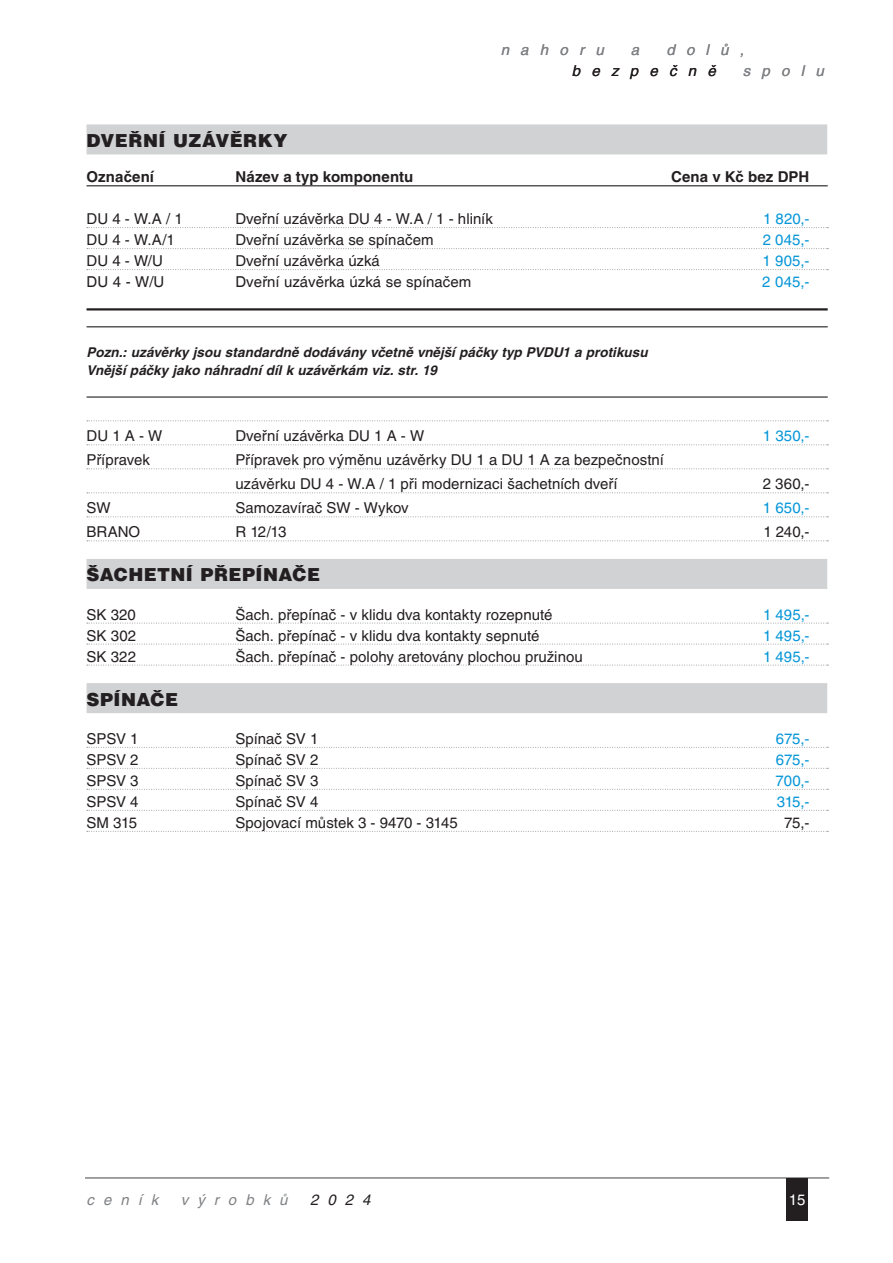
<style>
.page{position:relative;width:893px;height:1263px;background:#fff}
.page>*{position:absolute;margin:0;border:0;box-sizing:border-box;transform-origin:0 0}
.t1{font:900 18px "Helvetica CE";letter-spacing:.025em;color:#231f20}
.t2{font:15px/24px "Helvetica CE";color:#231f20}
.t3{font:15px "Helvetica CE";letter-spacing:.005em;color:#0696d7}
.t4{font:700 15px "Helvetica CE";letter-spacing:.01em;color:#231f20}
.t5{font:15px "Helvetica";color:#231f20}
.t6{font:italic 15px "Helvetica CE";letter-spacing:.75em;color:#808285}
.t7{font:italic 15px "Helvetica CE";letter-spacing:.75em;color:#231f20}
.t8{font:italic 15px "Helvetica CE";letter-spacing:.6em;color:#808285}
.t9{font:15px "Helvetica CE";color:#fff}
.t10{font:italic 700 13.5px/18px "Helvetica CE";letter-spacing:.005em;color:#231f20}
</style>
<div class="page">
<hr style="left:85px;top:1177px;width:744px;height:2px;background:#808285">
<div style="left:787px;top:1178px;width:21px;height:42px;background:#231f20"></div>
<div style="left:87px;top:124px;width:740px;height:30px;background:#d1d2d4"></div>
<hr style="left:87px;top:185px;width:741px;height:1px;background:#231f20">
<svg style="left:87px;top:227px;width:741px;height:1px"></svg>
<svg style="left:87px;top:248px;width:741px;height:1px"></svg>
<svg style="left:87px;top:269px;width:741px;height:1px"></svg>
<hr style="left:87px;top:308px;width:741px;height:2px;background:#231f20">
<hr style="left:87px;top:326px;width:741px;height:1px;background:#231f20">
<hr style="left:87px;top:396px;width:741px;height:2px;background:#231f20">
<svg style="left:87px;top:420px;width:741px;height:1px"></svg>
<svg style="left:87px;top:444px;width:741px;height:1px"></svg>
<svg style="left:87px;top:468px;width:741px;height:1px"></svg>
<svg style="left:87px;top:492px;width:741px;height:1px"></svg>
<svg style="left:87px;top:516px;width:741px;height:1px"></svg>
<svg style="left:87px;top:540px;width:741px;height:1px"></svg>
<div style="left:87px;top:559px;width:740px;height:30px;background:#d1d2d4"></div>
<svg style="left:87px;top:623px;width:741px;height:1px"></svg>
<svg style="left:87px;top:644px;width:741px;height:1px"></svg>
<svg style="left:87px;top:665px;width:741px;height:1px"></svg>
<div style="left:87px;top:683px;width:740px;height:30px;background:#d1d2d4"></div>
<svg style="left:87px;top:747px;width:741px;height:1px"></svg>
<svg style="left:87px;top:768px;width:741px;height:1px"></svg>
<svg style="left:87px;top:789px;width:741px;height:1px"></svg>
<svg style="left:87px;top:810px;width:741px;height:1px"></svg>
<svg style="left:87px;top:831px;width:741px;height:1px"></svg>
<p class="t6" style="left:501px;top:41px;width:105px">nahoru</p>
<p class="t6" style="left:631px;top:41px;width:10px">a</p>
<p class="t6" style="left:666px;top:41px;width:79px">dolů,</p>
<p class="t7" style="left:572px;top:62px;width:145px">bezpečně</p>
<p class="t6" style="left:743px;top:62px;width:82px">spolu</p>
<p class="t1" style="left:87px;top:130px;width:203px">DVEŘNÍ UZÁVĚRKY</p>
<p class="t4" style="left:87px;top:168px;width:69px">Označení</p>
<p class="t4" style="left:235px;top:168px;width:180px">Název a typ komponentu</p>
<p class="t4" style="left:671px;top:168px;width:140px">Cena v Kč bez DPH</p>
<p class="t2" style="left:87px;top:207px;width:98px">DU 4 - W.A / 1</p>
<p class="t2" style="left:235px;top:207px;width:259px">Dveřní uzávěrka DU 4 - W.A / 1 - hliník</p>
<p class="t3" style="left:763px;top:210px;width:48px">1 820,-</p>
<p class="t2" style="left:87px;top:228px;width:90px">DU 4 - W.A/1</p>
<p class="t2" style="left:235px;top:228px;width:200px">Dveřní uzávěrka se spínačem</p>
<p class="t3" style="left:763px;top:231px;width:48px">2 045,-</p>
<p class="t2" style="left:87px;top:249px;width:78px">DU 4 - W/U</p>
<p class="t2" style="left:235px;top:249px;width:146px">Dveřní uzávěrka úzká</p>
<p class="t3" style="left:763px;top:252px;width:48px">1 905,-</p>
<p class="t5" style="left:87px;top:273px;width:79px">DU 4 - W/U</p>
<p class="t5" style="left:235px;top:273px;width:237px">Dveřní uzávěrka úzká se spínačem</p>
<p class="t3" style="left:762px;top:273px;width:49px">2 045,-</p>
<p class="t10" style="left:87px;top:344px;width:563px">Pozn.: uzávěrky jsou standardně dodávány včetně vnější páčky typ PVDU1 a protikusu<br>Vnější páčky jako náhradní díl k uzávěrkám viz. str. 19</p>
<p class="t2" style="left:87px;top:424px;width:77px">DU 1 A - W</p>
<p class="t2" style="left:235px;top:424px;width:190px">Dveřní uzávěrka DU 1 A - W</p>
<p class="t3" style="left:763px;top:427px;width:48px">1 350,-</p>
<p class="t2" style="left:87px;top:448px;width:65px">Přípravek</p>
<p class="t2" style="left:235px;top:448px;width:430px">Přípravek pro výměnu uzávěrky DU 1 a DU 1 A za bezpečnostní uzávěrku DU 4 - W.A / 1 při modernizaci šachetních dveří</p>
<p class="t2" style="left:763px;top:472px;width:48px">2 360,-</p>
<p class="t2" style="left:87px;top:496px;width:25px">SW</p>
<p class="t2" style="left:235px;top:496px;width:175px">Samozavírač SW - Wykov</p>
<p class="t3" style="left:763px;top:499px;width:48px">1 650,-</p>
<p class="t2" style="left:86px;top:520px;width:55px">BRANO</p>
<p class="t2" style="left:235px;top:520px;width:53px">R 12/13</p>
<p class="t2" style="left:763px;top:520px;width:48px">1 240,-</p>
<p class="t1" style="left:87px;top:565px;width:235px">ŠACHETNÍ PŘEPÍNAČE</p>
<p class="t2" style="left:87px;top:602px;width:51px">SK 320</p>
<p class="t2" style="left:235px;top:602px;width:319px">Šach. přepínač - v klidu dva kontakty rozepnuté</p>
<p class="t3" style="left:763px;top:606px;width:48px">1 495,-</p>
<p class="t2" style="left:87px;top:623px;width:51px">SK 302</p>
<p class="t2" style="left:235px;top:623px;width:306px">Šach. přepínač - v klidu dva kontakty sepnuté</p>
<p class="t3" style="left:763px;top:627px;width:48px">1 495,-</p>
<p class="t2" style="left:87px;top:644px;width:51px">SK 322</p>
<p class="t2" style="left:235px;top:644px;width:349px">Šach. přepínač - polohy aretovány plochou pružinou</p>
<p class="t3" style="left:763px;top:648px;width:48px">1 495,-</p>
<p class="t1" style="left:87px;top:689px;width:93px">SPÍNAČE</p>
<p class="t2" style="left:87px;top:726px;width:54px">SPSV 1</p>
<p class="t2" style="left:235px;top:726px;width:84px">Spínač SV 1</p>
<p class="t3" style="left:776px;top:730px;width:35px">675,-</p>
<p class="t2" style="left:87px;top:747px;width:54px">SPSV 2</p>
<p class="t2" style="left:235px;top:747px;width:84px">Spínač SV 2</p>
<p class="t3" style="left:776px;top:751px;width:35px">675,-</p>
<p class="t2" style="left:87px;top:768px;width:54px">SPSV 3</p>
<p class="t2" style="left:235px;top:768px;width:84px">Spínač SV 3</p>
<p class="t3" style="left:776px;top:772px;width:35px">700,-</p>
<p class="t2" style="left:87px;top:789px;width:54px">SPSV 4</p>
<p class="t2" style="left:235px;top:789px;width:84px">Spínač SV 4</p>
<p class="t3" style="left:777px;top:793px;width:34px">315,-</p>
<p class="t2" style="left:87px;top:810px;width:52px">SM 315</p>
<p class="t2" style="left:235px;top:810px;width:224px">Spojovací můstek 3 - 9470 - 3145</p>
<p class="t2" style="left:784px;top:810px;width:27px">75,-</p>
<p class="t6" style="left:87px;top:1191px;width:73px">ceník</p>
<p class="t8" style="left:181px;top:1191px;width:108px">výrobků</p>
<p class="t7" style="left:310px;top:1191px;width:62px">2024</p>
<p class="t9" style="left:789px;top:1191px;width:18px">15</p>
</div>
